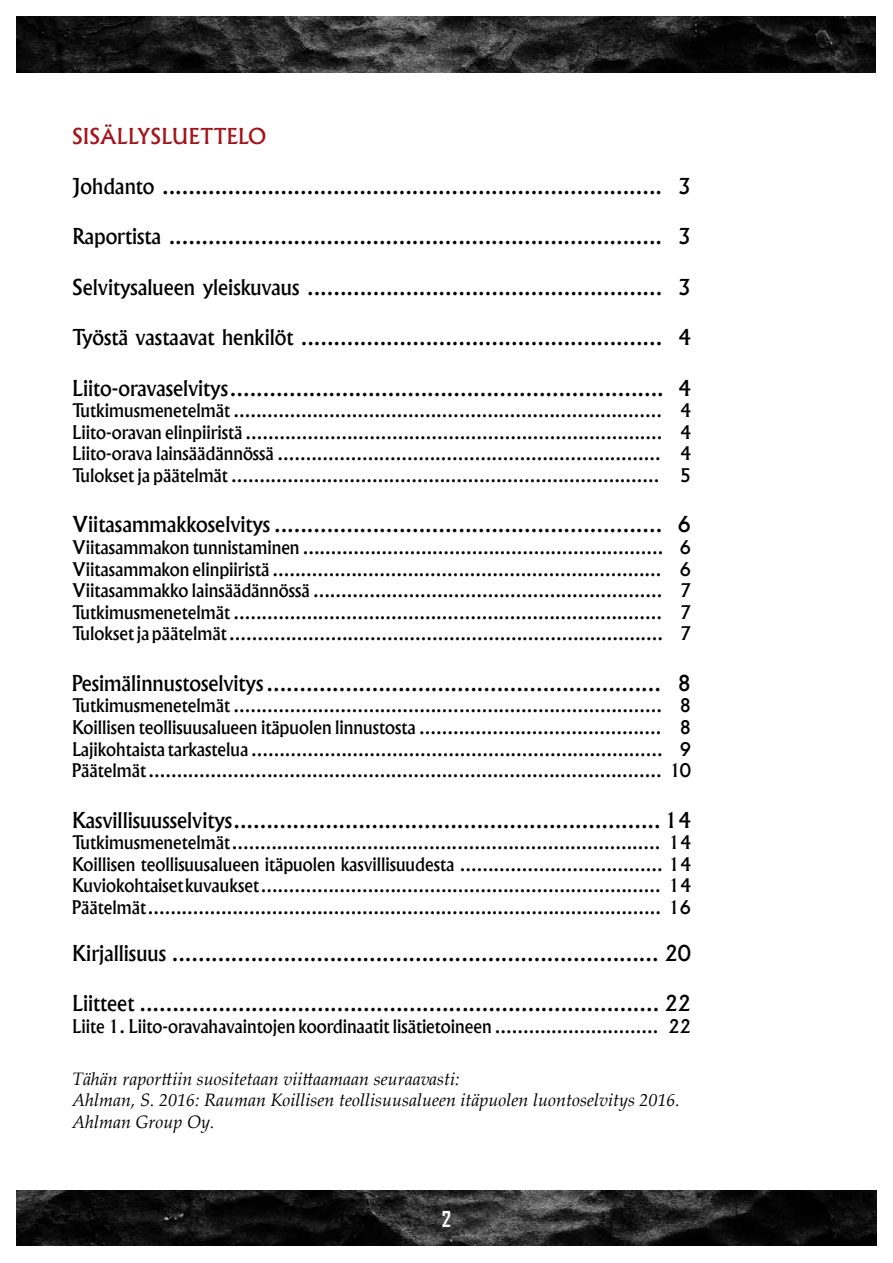
<style>
.page{position:relative;width:893px;height:1263px;background:#fff}
.page>*{position:absolute;margin:0;border:0;box-sizing:border-box;transform-origin:0 0}
.t1{font:500 21px "Albertus";color:#000}
.t2{font:500 21px "Albertus";color:#a3151a}
.t3{font:700 21px "Agency FB";color:#fff}
.t4{font:500 18px/21.6px "Albertus";color:#000;text-align:justify}
.t5{font:italic 18px/21.6px "Palatino Linotype";color:#000}
</style>
<div class="page">
<img style="left:17px;top:1191px;width:859px;height:55px">
<img style="left:17px;top:17px;width:859px;height:55px">
<p class="t2" style="left:72px;top:123px;width:196px">sisällysluettelo</p>
<p class="t1" style="left:72px;top:173px;width:620px">Johdanto ............................................................................ 3</p>
<p class="t1" style="left:72px;top:224px;width:620px">Raportista ........................................................................... 3</p>
<p class="t1" style="left:72px;top:274px;width:620px">Selvitysalueen yleiskuvaus ...................................................... 3</p>
<p class="t1" style="left:72px;top:324px;width:620px">Työstä vastaavat henkilöt ....................................................... 4</p>
<p class="t1" style="left:72px;top:375px;width:620px">Liito-oravaselvitys .................................................................. 4</p>
<p class="t4" style="left:72px;top:400px;width:620px">Tutkimusmenetelmät ............................................................................ 4<br>Liito-oravan elinpiiristä .......................................................................... 4<br>Liito-orava lainsäädännössä .................................................................... 4<br>Tulokset ja päätelmät ............................................................................ 5</p>
<p class="t1" style="left:72px;top:512px;width:620px">Viitasammakkoselvitys ........................................................... 6</p>
<p class="t4" style="left:72px;top:537px;width:620px">Viitasammakon tunnistaminen ................................................................ 6<br>Viitasammakon elinpiiristä ..................................................................... 6<br>Viitasammakko lainsäädännössä .............................................................. 7<br>Tutkimusmenetelmät ............................................................................ 7<br>Tulokset ja päätelmät ............................................................................. 7</p>
<p class="t1" style="left:72px;top:670px;width:620px">Pesimälinnustoselvitys ............................................................ 8</p>
<p class="t4" style="left:72px;top:695px;width:620px">Tutkimusmenetelmät ............................................................................ 8<br>Koillisen teollisuusalueen itäpuolen linnustosta ........................................... 8<br>Lajikohtaista tarkastelua ......................................................................... 9<br>Päätelmät ........................................................................................... 10</p>
<p class="t1" style="left:72px;top:807px;width:620px">Kasvillisuusselvitys ................................................................. 14</p>
<p class="t4" style="left:72px;top:832px;width:620px">Tutkimusmenetelmät ............................................................................ 14<br>Koillisen teollisuusalueen itäpuolen kasvillisuudesta .................................... 14<br>Kuviokohtaiset kuvaukset ....................................................................... 14<br>Päätelmät ........................................................................................... 16</p>
<p class="t1" style="left:72px;top:940px;width:620px">Kirjallisuus .......................................................................... 20</p>
<p class="t1" style="left:72px;top:990px;width:620px">Liitteet ............................................................................... 22</p>
<p class="t4" style="left:72px;top:1015px;width:620px">Liite 1. Liito-oravahavaintojen koordinaatit lisätietoineen ............................. 22</p>
<p class="t5" style="left:72px;top:1067px;width:610px">Tähän raporttiin suositetaan viittaamaan seuraavasti:<br>Ahlman, S. 2016: Rauman Koillisen teollisuusalueen itäpuolen luontoselvitys 2016.<br>Ahlman Group Oy.</p>
<p class="t3" style="left:442px;top:1206px;width:11px">2</p>
</div>
